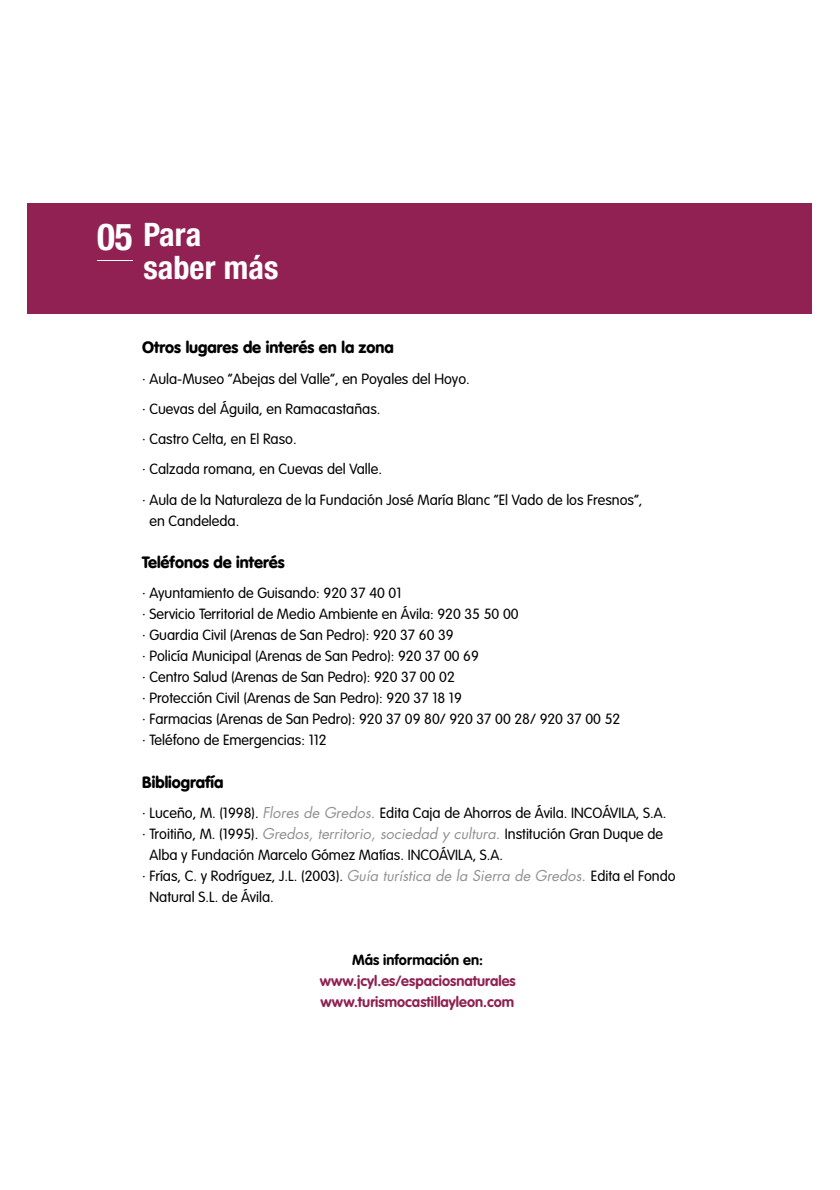
<style>
.page{position:relative;width:840px;height:1190px;background:#fff}
.page>*{position:absolute;margin:0;border:0;box-sizing:border-box;transform-origin:0 0}
.t1{font:700 condensed 32.4px/32.2px "Helvetica Neue LT Std";color:#fff}
.t2{font:900 16.2px "VAG Rounded Std";color:#000}
.t3{font:300 14.6px/21px "VAG Rounded Std";color:#000}
.t4{font:700 14.6px/21px "VAG Rounded Std";color:#902152}
.t5{font:700 14.6px "VAG Rounded Std";color:#000}
.s1{font-size:37.2px}
.s2{font-family:"Futura Std";font-weight:400;font-style:italic;color:#919191}
</style>
<div class="page">
<div style="left:27px;top:203px;width:785px;height:110px;background:#902152"></div>
<hr style="left:97px;top:260px;width:36px;height:1px;background:#fff">
<h1 class="t1" style="left:143px;top:223px;width:137px;text-indent:-46px"><span class="s1">05</span> Para saber más</h1>
<p class="t2" style="left:142px;top:341px;width:253px">Otros lugares de interés en la zona</p>
<p class="t3" style="left:142px;top:365px;width:502px;line-height:30.2px">· Aula-Museo “Abejas del Valle”, en Poyales del Hoyo.<br>· Cuevas del Águila, en Ramacastañas.<br>· Castro Celta, en El Raso.<br>· Calzada romana, en Cuevas del Valle.<br>· Aula de la Naturaleza de la Fundación José María Blanc “El Vado de los Fresnos”,</p>
<p class="t3" style="left:150px;top:511px;width:91px">en Candeleda.</p>
<p class="t2" style="left:142px;top:555px;width:144px">Teléfonos de interés</p>
<p class="t3" style="left:142px;top:583px;width:480px">· Ayuntamiento de Guisando: 920 37 40 01<br>· Servicio Territorial de Medio Ambiente en Ávila: 920 35 50 00<br>· Guardia Civil (Arenas de San Pedro): 920 37 60 39<br>· Policía Municipal (Arenas de San Pedro): 920 37 00 69<br>· Centro Salud (Arenas de San Pedro): 920 37 00 02<br>· Protección Civil (Arenas de San Pedro): 920 37 18 19<br>· Farmacias (Arenas de San Pedro): 920 37 09 80/ 920 37 00 28/ 920 37 00 52 · Teléfono de Emergencias: 112</p>
<p class="t2" style="left:142px;top:775px;width:83px">Bibliografía</p>
<p class="t3" style="left:142px;top:803px;width:526px">· Luceño, M. (1998). <span class="s2">Flores de Gredos.</span> Edita Caja de Ahorros de Ávila. INCOÁVILA, S.A.</p>
<p class="t3" style="left:142px;top:824px;width:522px">· Troitiño, M. (1995). <span class="s2">Gredos, territorio, sociedad y cultura.</span> Institución Gran Duque de</p>
<p class="t3" style="left:150px;top:845px;width:355px">Alba y Fundación Marcelo Gómez Matías. INCOÁVILA, S.A.</p>
<p class="t3" style="left:142px;top:866px;width:535px">· Frías, C. y Rodríguez, J.L. (2003). <span class="s2">Guía turística de la Sierra de Gredos.</span> Edita el Fondo</p>
<p class="t3" style="left:150px;top:887px;width:126px">Natural S.L. de Ávila.</p>
<p class="t5" style="left:352px;top:954px;width:132px">Más información en:</p>
<p class="t4" style="left:320px;top:972px;width:197px">www.jcyl.es/espaciosnaturales www.turismocastillayleon.com</p>
</div>
